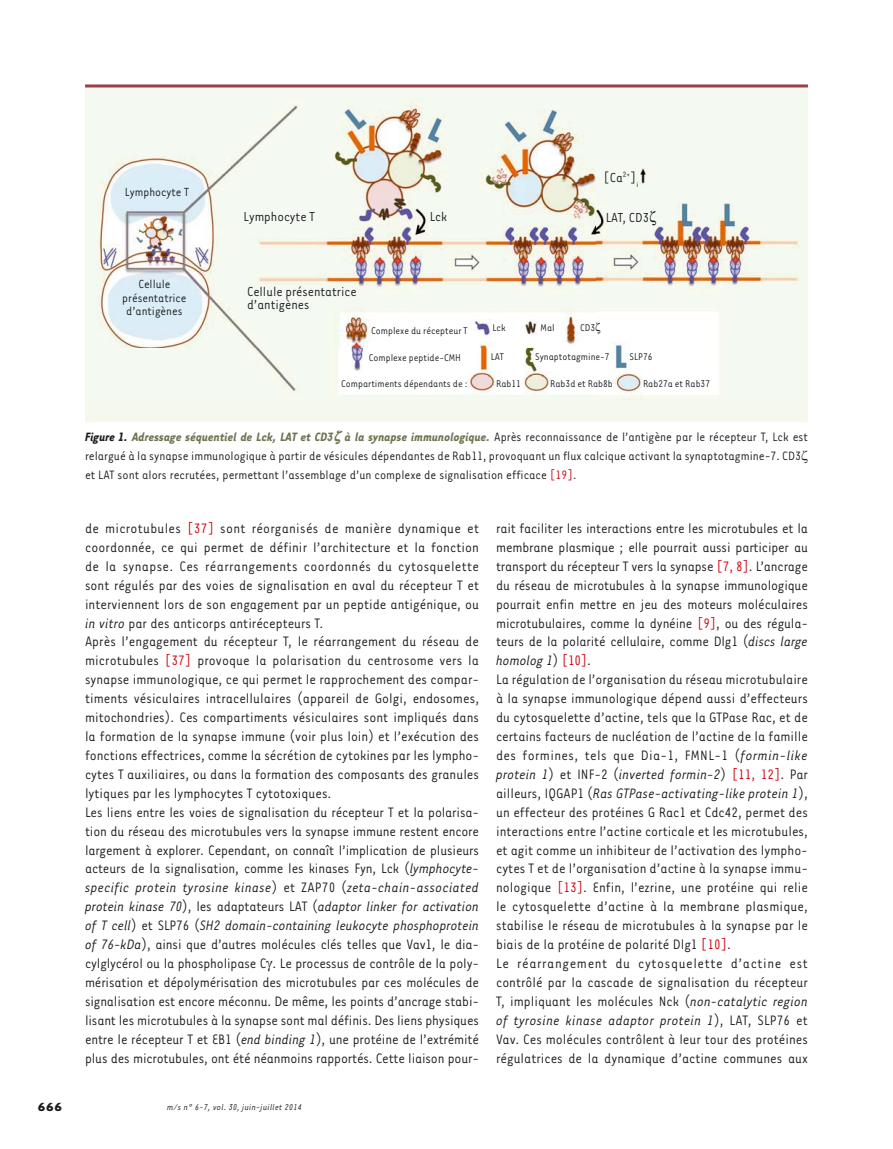
<style>
.page{position:relative;width:893px;height:1149px;background:#fff}
.page>*{position:absolute;margin:0;border:0;box-sizing:border-box;transform-origin:0 0}
.t1{font:15.75px/18.9px "Tarzana Narrow";color:#1b1c20}
.t2{font:15px/13.5px "Tarzana Narrow";color:#1b1c20}
.t3{font:13.95px/18.9px "Tarzana Narrow";color:#1b1c20}
.t4{font:13.5px/13.5px "Tarzana Narrow";color:#1b1c20;text-align:center}
.t5{font:700 13.5px "Tarzana Wide";color:#1b1c20}
.t6{font:11.25px "Tarzana Narrow";color:#1b1c20}
.t7{font:italic 9.75px "Tarzana Narrow";letter-spacing:.025em;color:#1b1c20}
.s1{font-weight:700;font-style:italic}
.s2{font-weight:700;font-style:italic;color:#6d7451}
.s3{color:#cb000d}
.s4{font-style:italic}
</style>
<div class="page">
<div style="left:85px;top:85px;width:723px;height:336px;background:#f5f9ed"></div>
<img style="left:98px;top:101px;width:703px;height:299px">
<hr style="left:85px;top:84px;width:723px;height:3px;background:#983f4a">
<svg style="left:650px;top:210px;width:6px;height:15px"></svg>
<svg style="left:596px;top:322px;width:4px;height:11px"></svg>
<p class="t4" style="left:125px;top:186px;width:66px">Lymphocyte T</p>
<p class="t4" style="left:122px;top:278px;width:66px">Cellule présentatrice d’antigènes</p>
<p class="t2" style="left:243px;top:211px;width:73px">Lymphocyte T</p>
<p class="t2" style="left:430px;top:211px;width:19px">Lck</p>
<p class="t2" style="left:604px;top:172px;width:36px">[Ca<sup>2+</sup>]<sub>i</sub></p>
<p class="t2" style="left:606px;top:211px;width:45px">LAT, CD3</p>
<p class="t2" style="left:247px;top:285px;width:111px">Cellule présentatrice d’antigènes</p>
<p class="t6" style="left:371px;top:326px;width:98px">Complexe du récepteur T</p>
<p class="t6" style="left:369px;top:353px;width:94px">Complexe peptide-CMH</p>
<p class="t6" style="left:341px;top:378px;width:128px">Compartiments dépendants de :</p>
<p class="t6" style="left:492px;top:323px;width:15px">Lck</p>
<p class="t6" style="left:491px;top:352px;width:15px">LAT</p>
<p class="t6" style="left:496px;top:378px;width:26px">Rab11</p>
<p class="t6" style="left:541px;top:323px;width:16px">Mal</p>
<p class="t6" style="left:535px;top:352px;width:76px">Synaptotagmine-7</p>
<p class="t6" style="left:550px;top:378px;width:64px">Rab3d et Rab8b</p>
<p class="t6" style="left:580px;top:323px;width:17px">CD3</p>
<p class="t6" style="left:629px;top:352px;width:25px">SLP76</p>
<p class="t6" style="left:643px;top:378px;width:69px">Rab27a et Rab37</p>
<p class="t3" style="left:85px;top:428px;width:724px"><span class="s1">Figure 1.</span> <span class="s2">Adressage séquentiel de Lck, LAT et CD3 à la synapse immunologique.</span> Après reconnaissance de l’antigène par le récepteur T, Lck est relargué à la synapse immunologique à partir de vésicules dépendantes de Rab11, provoquant un flux calcique activant la synaptotagmine-7. CD3 et LAT sont alors recrutées, permettant l’assemblage d’un complexe de signalisation efficace <span class="s3">[19]</span>.</p>
<p class="t1" style="left:85px;top:519px;width:396px">de microtubules <span class="s3">[37]</span> sont réorganisés de manière dynamique et coordonnée, ce qui permet de définir l’architecture et la fonction de la synapse. Ces réarrangements coordonnés du cytosquelette sont régulés par des voies de signalisation en aval du récepteur T et interviennent lors de son engagement par un peptide antigénique, ou <span class="s4">in vitro</span> par des anticorps antirécepteurs T.<br>Après l’engagement du récepteur T, le réarrangement du réseau de microtubules <span class="s3">[37]</span> provoque la polarisation du centrosome vers la synapse immunologique, ce qui permet le rapprochement des compar&shy;timents vésiculaires intracellulaires (appareil de Golgi, endosomes, mitochondries). Ces compartiments vésiculaires sont impliqués dans la formation de la synapse immune (voir plus loin) et l’exécution des fonctions effectrices, comme la sécrétion de cytokines par les lympho&shy;cytes T auxiliaires, ou dans la formation des composants des granules lytiques par les lymphocytes T cytotoxiques.<br>Les liens entre les voies de signalisation du récepteur T et la polarisa&shy;tion du réseau des microtubules vers la synapse immune restent encore largement à explorer. Cependant, on connaît l’implication de plusieurs acteurs de la signalisation, comme les kinases Fyn, Lck (<span class="s4">lymphocyte&shy;specific protein tyrosine kinase</span>) et ZAP70 (<span class="s4">zeta-chain-associated protein kinase 70</span>), les adaptateurs LAT (<span class="s4">adaptor linker for activation of T cell</span>) et SLP76 (<span class="s4">SH2 domain-containing leukocyte phosphoprotein of 76-kDa</span>), ainsi que d’autres molécules clés telles que Vav1, le dia&shy;cylglycérol ou la phospholipase C . Le processus de contrôle de la poly&shy;mérisation et dépolymérisation des microtubules par ces molécules de signalisation est encore méconnu. De même, les points d’ancrage stabi&shy;lisant les microtubules à la synapse sont mal définis. Des liens physiques entre le récepteur T et EB1 (<span class="s4">end binding 1</span>), une protéine de l’extrémité plus des microtubules, ont été néanmoins rapportés. Cette liaison pour-</p>
<p class="t5" style="left:38px;top:1100px;width:26px">666</p>
<p class="t7" style="left:167px;top:1102px;width:136px">m/s n° 6-7, vol. 30, juin-juillet 2014</p>
<p class="t1" style="left:496px;top:519px;width:313px">rait faciliter les interactions entre les microtubules et la membrane plasmique ; elle pourrait aussi participer au transport du récepteur T vers la synapse <span class="s3">[7, 8]</span>. L’ancrage du réseau de microtubules à la synapse immunologique pourrait enfin mettre en jeu des moteurs moléculaires microtubulaires, comme la dynéine <span class="s3">[9]</span>, ou des régula&shy;teurs de la polarité cellulaire, comme Dlg1 (<span class="s4">discs large homolog 1</span>) <span class="s3">[10]</span>.<br>La régulation de l’organisation du réseau microtubulaire à la synapse immunologique dépend aussi d’effecteurs du cytosquelette d’actine, tels que la GTPase Rac, et de certains facteurs de nucléation de l’actine de la famille des formines, tels que Dia-1, FMNL-1 (<span class="s4">formin-like protein 1</span>) et INF-2 (<span class="s4">inverted formin-2</span>) <span class="s3">[11, 12]</span>. Par ailleurs, IQGAP1 (<span class="s4">Ras GTPase-activating-like protein 1</span>), un effecteur des protéines G Rac1 et Cdc42, permet des interactions entre l’actine corticale et les microtubules, et agit comme un inhibiteur de l’activation des lympho&shy;cytes T et de l’organisation d’actine à la synapse immu&shy;nologique <span class="s3">[13]</span>. Enfin, l’ezrine, une protéine qui relie le cytosquelette d’actine à la membrane plasmique, stabilise le réseau de microtubules à la synapse par le biais de la protéine de polarité Dlg1 <span class="s3">[10]</span>.<br>Le réarrangement du cytosquelette d’actine est contrôlé par la cascade de signalisation du récepteur T, impliquant les molécules Nck (<span class="s4">non-catalytic region of tyrosine kinase adaptor protein 1</span>), LAT, SLP76 et Vav. Ces molécules contrôlent à leur tour des protéines régulatrices de la dynamique d’actine communes aux</p>
</div>
